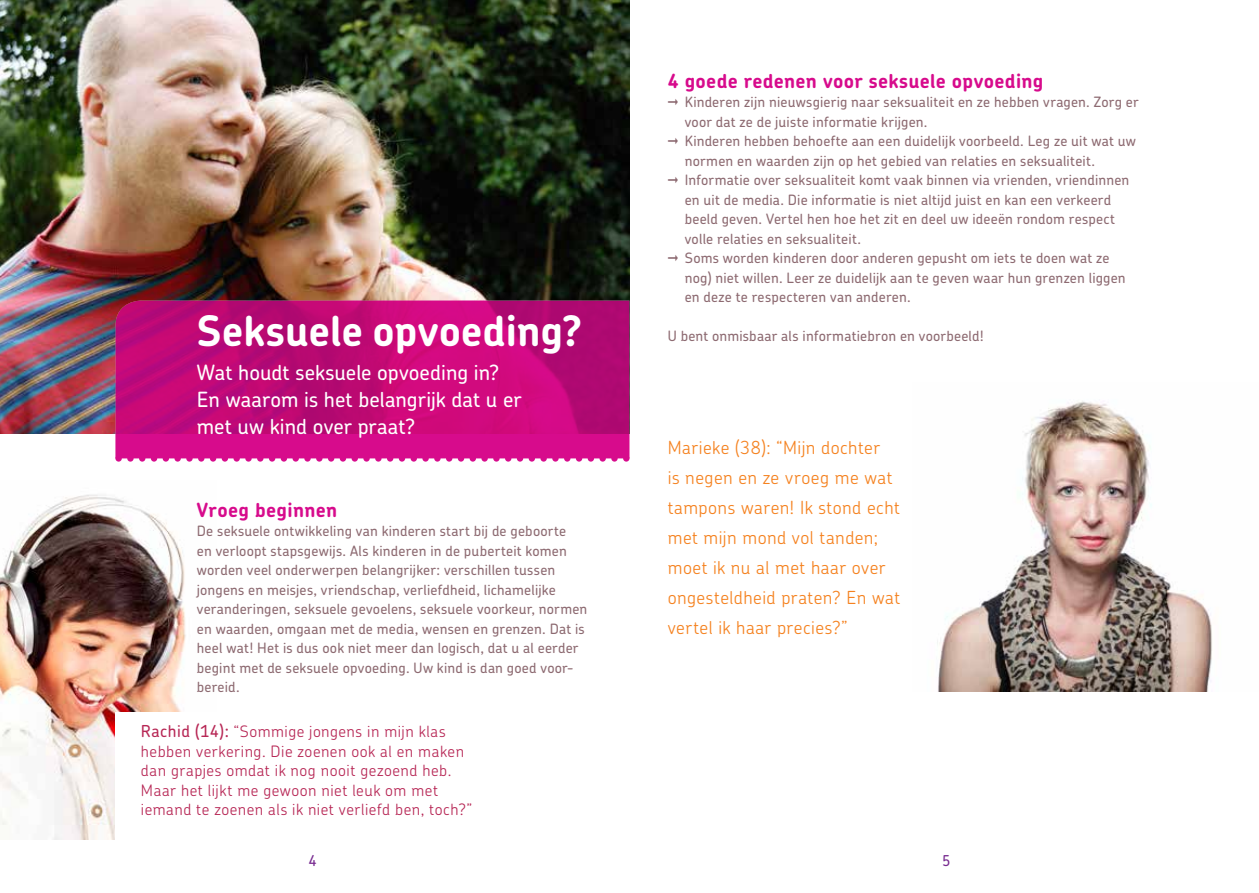
<style>
.page{position:relative;width:1259px;height:893px;background:#fff}
.page>*{position:absolute;margin:0;border:0;box-sizing:border-box;transform-origin:0 0}
.t1{font:700 42px "Chevin Std";color:#fff}
.t2{font:500 21px/27px "Chevin Std";color:#fff}
.t3{font:700 19.5px "Chevin Std";letter-spacing:.015em;color:#d70b8c}
.t4{font:300 18px/30px "Chevin Std";letter-spacing:.025em;color:#f58220}
.t5{font:300 15.75px/19.5px "Chevin Std";letter-spacing:.035em;color:#b72755}
.t6{font:500 15px "Chevin Std";color:#782b90}
.t7{font:500 14.25px/19.5px "Chevin Std";letter-spacing:.015em;color:#8d6a71}
.s1{font-weight:500;font-size:16.5px}
</style>
<div class="page">
<img style="left:937px;top:401px;width:275px;height:291px">
<img style="left:0;top:494px;width:186px;height:345px">
<div style="left:115px;top:712px;width:395px;height:134px;background:#fff"></div>
<img style="left:0;top:0;width:629px;height:434px">
<svg style="left:115px;top:300px;width:514px;height:158px"></svg>
<div style="left:115px;top:455px;width:7px;height:7px;background:#d70b8c;border-radius:50%"></div>
<div style="left:127px;top:455px;width:7px;height:7px;background:#d70b8c;border-radius:50%"></div>
<div style="left:139px;top:455px;width:6px;height:7px;background:#d70b8c;border-radius:50%"></div>
<div style="left:151px;top:455px;width:6px;height:7px;background:#d70b8c;border-radius:50%"></div>
<div style="left:163px;top:455px;width:6px;height:7px;background:#d70b8c;border-radius:50%"></div>
<div style="left:174px;top:455px;width:7px;height:7px;background:#d70b8c;border-radius:50%"></div>
<div style="left:186px;top:455px;width:7px;height:7px;background:#d70b8c;border-radius:50%"></div>
<div style="left:198px;top:455px;width:6px;height:7px;background:#d70b8c;border-radius:50%"></div>
<div style="left:210px;top:455px;width:6px;height:7px;background:#d70b8c;border-radius:50%"></div>
<div style="left:222px;top:455px;width:6px;height:7px;background:#d70b8c;border-radius:50%"></div>
<div style="left:233px;top:455px;width:7px;height:7px;background:#d70b8c;border-radius:50%"></div>
<div style="left:245px;top:455px;width:7px;height:7px;background:#d70b8c;border-radius:50%"></div>
<div style="left:257px;top:455px;width:6px;height:7px;background:#d70b8c;border-radius:50%"></div>
<div style="left:269px;top:455px;width:6px;height:7px;background:#d70b8c;border-radius:50%"></div>
<div style="left:281px;top:455px;width:6px;height:7px;background:#d70b8c;border-radius:50%"></div>
<div style="left:292px;top:455px;width:7px;height:7px;background:#d70b8c;border-radius:50%"></div>
<div style="left:304px;top:455px;width:7px;height:7px;background:#d70b8c;border-radius:50%"></div>
<div style="left:316px;top:455px;width:6px;height:7px;background:#d70b8c;border-radius:50%"></div>
<div style="left:328px;top:455px;width:6px;height:7px;background:#d70b8c;border-radius:50%"></div>
<div style="left:340px;top:455px;width:6px;height:7px;background:#d70b8c;border-radius:50%"></div>
<div style="left:351px;top:455px;width:7px;height:7px;background:#d70b8c;border-radius:50%"></div>
<div style="left:363px;top:455px;width:7px;height:7px;background:#d70b8c;border-radius:50%"></div>
<div style="left:375px;top:455px;width:6px;height:7px;background:#d70b8c;border-radius:50%"></div>
<div style="left:387px;top:455px;width:6px;height:7px;background:#d70b8c;border-radius:50%"></div>
<div style="left:399px;top:455px;width:6px;height:7px;background:#d70b8c;border-radius:50%"></div>
<div style="left:410px;top:455px;width:7px;height:7px;background:#d70b8c;border-radius:50%"></div>
<div style="left:422px;top:455px;width:7px;height:7px;background:#d70b8c;border-radius:50%"></div>
<div style="left:434px;top:455px;width:6px;height:7px;background:#d70b8c;border-radius:50%"></div>
<div style="left:446px;top:455px;width:6px;height:7px;background:#d70b8c;border-radius:50%"></div>
<div style="left:458px;top:455px;width:6px;height:7px;background:#d70b8c;border-radius:50%"></div>
<div style="left:469px;top:455px;width:7px;height:7px;background:#d70b8c;border-radius:50%"></div>
<div style="left:481px;top:455px;width:7px;height:7px;background:#d70b8c;border-radius:50%"></div>
<div style="left:493px;top:455px;width:6px;height:7px;background:#d70b8c;border-radius:50%"></div>
<div style="left:505px;top:455px;width:6px;height:7px;background:#d70b8c;border-radius:50%"></div>
<div style="left:517px;top:455px;width:6px;height:7px;background:#d70b8c;border-radius:50%"></div>
<div style="left:528px;top:455px;width:7px;height:7px;background:#d70b8c;border-radius:50%"></div>
<div style="left:540px;top:455px;width:7px;height:7px;background:#d70b8c;border-radius:50%"></div>
<div style="left:552px;top:455px;width:6px;height:7px;background:#d70b8c;border-radius:50%"></div>
<div style="left:564px;top:455px;width:6px;height:7px;background:#d70b8c;border-radius:50%"></div>
<div style="left:576px;top:455px;width:6px;height:7px;background:#d70b8c;border-radius:50%"></div>
<div style="left:588px;top:455px;width:6px;height:7px;background:#d70b8c;border-radius:50%"></div>
<div style="left:599px;top:455px;width:7px;height:7px;background:#d70b8c;border-radius:50%"></div>
<div style="left:611px;top:455px;width:6px;height:7px;background:#d70b8c;border-radius:50%"></div>
<div style="left:623px;top:455px;width:6px;height:7px;background:#d70b8c;border-radius:50%"></div>
<h1 class="t1" style="left:197px;top:303px;width:387px">Seksuele opvoeding?</h1>
<h2 class="t2" style="left:197px;top:359px;width:326px">Wat houdt seksuele opvoeding in?<br>En waarom is het belangrijk dat u er met uw kind over praat?</h2>
<h3 class="t3" style="left:197px;top:497px;width:142px">Vroeg beginnen</h3>
<p class="t7" style="left:197px;top:521px;width:392px">De seksuele ontwikkeling van kinderen start bij de geboorte<br>en verloopt stapsgewijs. Als kinderen in de puberteit komen worden veel onderwerpen belangrijker: verschillen tussen jongens en meisjes, vriendschap, verliefdheid, lichamelijke veranderingen, seksuele gevoelens, seksuele voorkeur, normen en waarden, omgaan met de media, wensen en grenzen. Dat is heel wat! Het is dus ook niet meer dan logisch, dat u al eerder begint met de seksuele opvoeding. Uw kind is dan goed voor&shy;bereid.</p>
<h3 class="t3" style="left:668px;top:68px;width:377px">4 goede redenen voor seksuele opvoeding</h3>
<p class="t7" style="left:668px;top:92px;width:472px">➞ Kinderen zijn nieuwsgierig naar seksualiteit en ze hebben vragen. Zorg er</p>
<p class="t7" style="left:685px;top:112px;width:244px">voor dat ze de juiste informatie krijgen.</p>
<p class="t7" style="left:668px;top:131px;width:470px">➞ Kinderen hebben behoefte aan een duidelijk voorbeeld. Leg ze uit wat uw</p>
<p class="t7" style="left:685px;top:151px;width:412px">normen en waarden zijn op het gebied van relaties en seksualiteit.</p>
<p class="t7" style="left:668px;top:170px;width:463px">➞ Informatie over seksualiteit komt vaak binnen via vrienden, vriendinnen</p>
<p class="t7" style="left:685px;top:190px;width:428px">en uit de media. Die informatie is niet altijd juist en kan een verkeerd</p>
<p class="t7" style="left:685px;top:209px;width:432px">beeld geven. Vertel hen hoe het zit en deel uw ideeën rondom respect</p>
<p class="t7" style="left:685px;top:229px;width:178px">volle relaties en seksualiteit.</p>
<p class="t7" style="left:668px;top:248px;width:443px">➞ Soms worden kinderen door anderen gepusht om iets te doen wat ze</p>
<p class="t7" style="left:685px;top:268px;width:442px">nog) niet willen. Leer ze duidelijk aan te geven waar hun grenzen liggen</p>
<p class="t7" style="left:685px;top:287px;width:227px">en deze te respecteren van anderen.</p>
<p class="t7" style="left:668px;top:326px;width:317px">U bent onmisbaar als informatiebron en voorbeeld!</p>
<p class="t4" style="left:668px;top:432px;width:234px">Marieke (38): “Mijn dochter<br>is negen en ze vroeg me wat tampons waren! Ik stond echt met mijn mond vol tanden; moet ik nu al met haar over ongesteldheid praten? En wat vertel ik haar precies?”</p>
<p class="t5" style="left:141px;top:721px;width:332px"><span class="s1">Rachid (14):</span> “Sommige jongens in mijn klas hebben verkering. Die zoenen ook al en maken dan grapjes omdat ik nog nooit gezoend heb.<br>Maar het lijkt me gewoon niet leuk om met iemand te zoenen als ik niet verliefd ben, toch?”</p>
<p class="t6" style="left:308px;top:850px;width:10px">4</p>
<p class="t6" style="left:942px;top:850px;width:10px">5</p>
</div>
